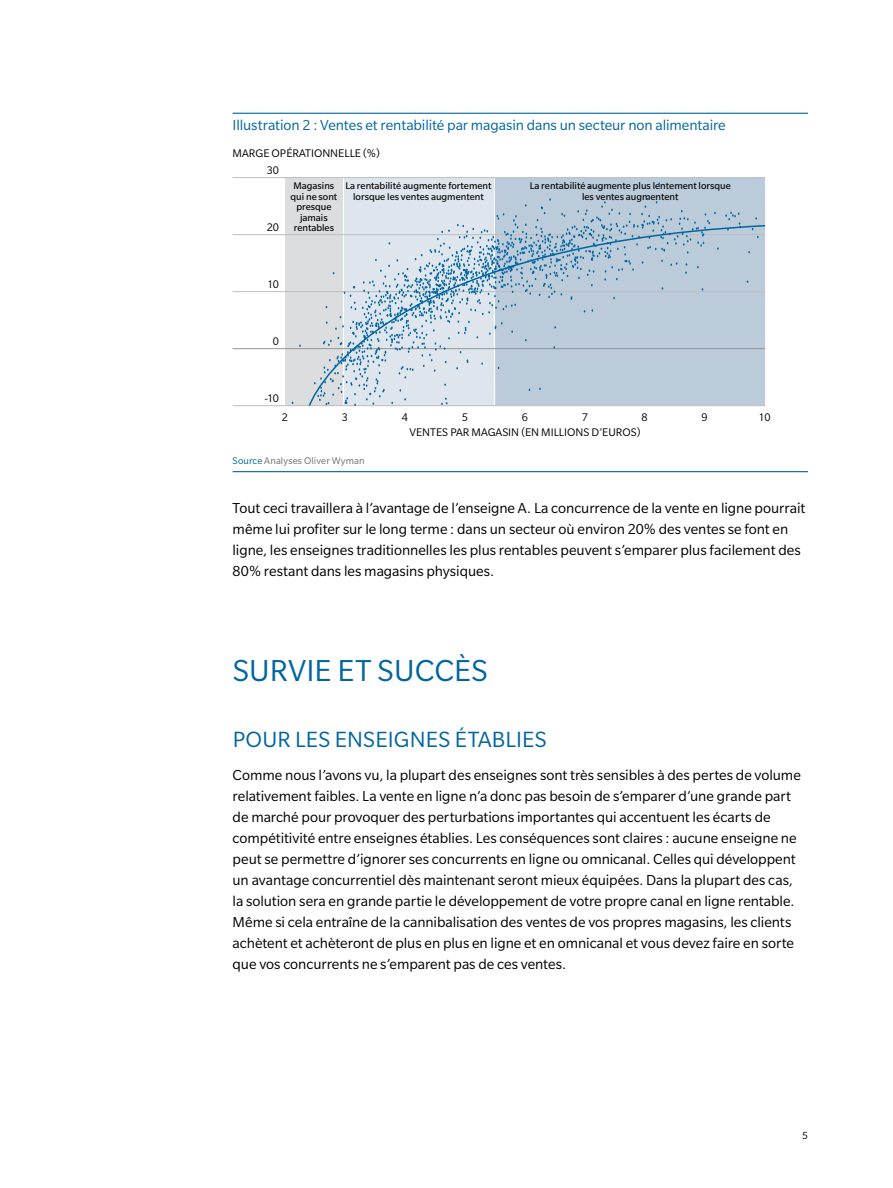
<style>
.page{position:relative;width:893px;height:1188px;background:#fff}
.page>*{position:absolute;margin:0;border:0;box-sizing:border-box;transform-origin:0 0}
.t1{font:33px "Slate Pro";letter-spacing:.005em;color:#0065a0}
.t2{font:24px "Slate Pro";letter-spacing:.005em;color:#0065a0}
.t3{font:15.75px/21px "Slate Pro";letter-spacing:-.005em;color:#000}
.t4{font:15.75px "Slate Pro";letter-spacing:-.005em;color:#0065a0}
.t5{font:12px "Slate Pro";color:#000}
.t6{font:11.25px "Slate Pro";color:#000}
.t7{font:10.5px/10.5px "Slate Pro";color:#000;text-align:center}
.t8{font:10.5px "Slate Pro";letter-spacing:.015em;color:#6d6e71}
.s1{color:#0065a0}
</style>
<div class="page">
<hr style="left:233px;top:113px;width:575px;height:1px;background:#0065a0">
<hr style="left:233px;top:471px;width:575px;height:1px;background:#0065a0">
<div style="left:285px;top:178px;width:58px;height:228px;background:#dcddde"></div>
<div style="left:495px;top:178px;width:270px;height:228px;background:#bbcbda"></div>
<div style="left:344px;top:178px;width:150px;height:228px;background:#dee5ec"></div>
<hr style="left:233px;top:177px;width:532px;height:1px;background:#bcbec0">
<hr style="left:233px;top:348px;width:532px;height:1px;background:#939598">
<hr style="left:233px;top:405px;width:532px;height:1px;background:#bcbec0">
<hr style="left:233px;top:291px;width:532px;height:1px;background:#bcbec0">
<hr style="left:233px;top:234px;width:532px;height:1px;background:#bcbec0">
<svg style="left:308px;top:225px;width:458px;height:182px"></svg>
<svg style="left:725px;top:212px;width:16px;height:19px"></svg>
<svg style="left:314px;top:198px;width:405px;height:208px"></svg>
<p class="t4" style="left:233px;top:117px;width:495px">Illustration 2 : Ventes et rentabilité par magasin dans un secteur non alimentaire</p>
<p class="t5" style="left:267px;top:164px;width:14px">30</p>
<p class="t5" style="left:233px;top:147px;width:149px">MARGE OPÉRATIONNELLE (%)</p>
<p class="t7" style="left:290px;top:180px;width:48px">Magasins qui ne sont presque jamais rentables</p>
<p class="t7" style="left:345px;top:180px;width:147px">La rentabilité augmente fortement lorsque les ventes augmentent</p>
<p class="t7" style="left:530px;top:180px;width:203px">La rentabilité augmente plus lentement lorsque les ventes augmentent</p>
<p class="t5" style="left:267px;top:221px;width:14px">20</p>
<p class="t5" style="left:267px;top:278px;width:13px">10</p>
<p class="t5" style="left:273px;top:335px;width:8px">0</p>
<p class="t5" style="left:264px;top:392px;width:16px">-10</p>
<p class="t5" style="left:282px;top:411px;width:8px">2</p>
<p class="t5" style="left:342px;top:411px;width:8px">3</p>
<p class="t5" style="left:402px;top:411px;width:8px">4</p>
<p class="t5" style="left:462px;top:411px;width:8px">5</p>
<p class="t5" style="left:522px;top:411px;width:8px">6</p>
<p class="t5" style="left:582px;top:411px;width:8px">7</p>
<p class="t5" style="left:642px;top:411px;width:8px">8</p>
<p class="t5" style="left:701px;top:411px;width:8px">9</p>
<p class="t5" style="left:758px;top:411px;width:14px">10</p>
<p class="t5" style="left:410px;top:426px;width:233px">VENTES PAR MAGASIN (EN MILLIONS D’EUROS)</p>
<p class="t8" style="left:233px;top:455px;width:134px"><span class="s1">Source</span> Analyses Oliver Wyman</p>
<p class="t3" style="left:233px;top:498px;width:574px">Tout ceci travaillera à l’avantage de l’enseigne A. La concurrence de la vente en ligne pourrait même lui profiter sur le long terme : dans un secteur où environ 20% des ventes se font en ligne, les enseignes traditionnelles les plus rentables peuvent s’emparer plus facilement des 80% restant dans les magasins physiques.</p>
<h1 class="t1" style="left:233px;top:654px;width:257px">SURVIE ET SUCCÈS</h1>
<h2 class="t2" style="left:233px;top:727px;width:316px">POUR LES ENSEIGNES ÉTABLIES</h2>
<p class="t3" style="left:233px;top:765px;width:570px">Comme nous l’avons vu, la plupart des enseignes sont très sensibles à des pertes de volume relativement faibles. La vente en ligne n’a donc pas besoin de s’emparer d’une grande part de marché pour provoquer des perturbations importantes qui accentuent les écarts de compétitivité entre enseignes établies. Les conséquences sont claires : aucune enseigne ne peut se permettre d’ignorer ses concurrents en ligne ou omnicanal. Celles qui développent un avantage concurrentiel dès maintenant seront mieux équipées. Dans la plupart des cas, la solution sera en grande partie le développement de votre propre canal en ligne rentable.<br>Même si cela entraîne de la cannibalisation des ventes de vos propres magasins, les clients achètent et achèteront de plus en plus en ligne et en omnicanal et vous devez faire en sorte que vos concurrents ne s’emparent pas de ces ventes.</p>
<p class="t6" style="left:802px;top:1129px;width:7px">5</p>
</div>
